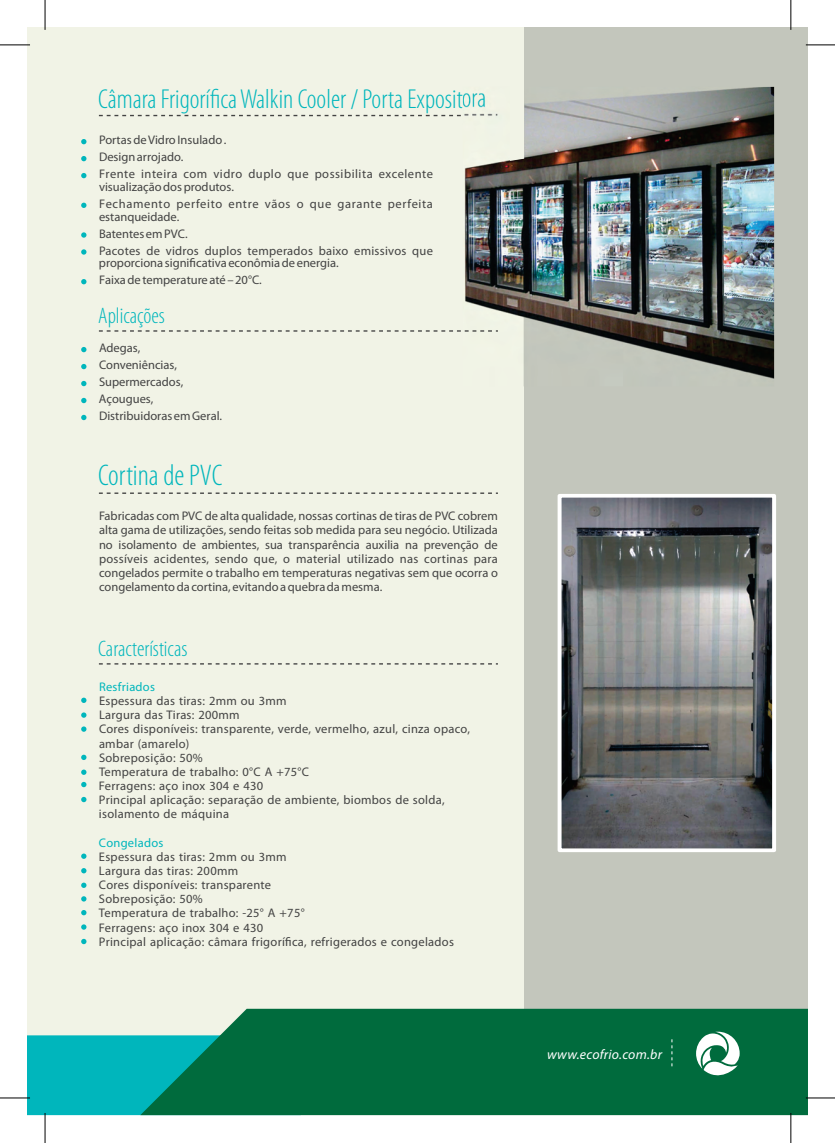
<style>
.page{position:relative;width:835px;height:1143px;background:#fff}
.page>*{position:absolute;margin:0;border:0;box-sizing:border-box;transform-origin:0 0}
.t1{font:300 condensed 30px "Myriad Pro";color:#00b6bc}
.t2{font:300 condensed 27.5px "Myriad Pro";color:#00b6bc}
.t3{font:300 condensed 22.5px "Myriad Pro";color:#00b6bc}
.t4{font:italic 13.75px "Myriad Pro";letter-spacing:.02em;color:#fff}
.t5{font:12.5px/14.1px "Myriad Pro";letter-spacing:.02em;color:#434343}
.t6{font:12.5px/17px "Myriad Pro";color:#434343}
.t7{font:12.5px/12.8px "Myriad Pro";letter-spacing:.05em;color:#434343}
.t8{font:12.5px "Myriad Pro";letter-spacing:.02em;color:#00b6bc}
</style>
<div class="page">
<div style="left:27px;top:27px;width:780px;height:1088px;background:#f1f3e6"></div>
<svg style="left:99px;top:115px;width:362px;height:1px"></svg>
<svg style="left:99px;top:492px;width:398px;height:2px"></svg>
<svg style="left:99px;top:663px;width:398px;height:1px"></svg>
<svg style="left:81px;top:139px;width:5px;height:5px"></svg>
<svg style="left:81px;top:156px;width:5px;height:5px"></svg>
<svg style="left:81px;top:203px;width:5px;height:5px"></svg>
<svg style="left:81px;top:232px;width:5px;height:6px"></svg>
<svg style="left:81px;top:249px;width:5px;height:6px"></svg>
<svg style="left:81px;top:279px;width:5px;height:5px"></svg>
<svg style="left:81px;top:697px;width:5px;height:6px"></svg>
<svg style="left:81px;top:712px;width:5px;height:5px"></svg>
<svg style="left:81px;top:726px;width:5px;height:5px"></svg>
<svg style="left:81px;top:769px;width:5px;height:5px"></svg>
<svg style="left:81px;top:754px;width:5px;height:6px"></svg>
<svg style="left:81px;top:781px;width:5px;height:6px"></svg>
<svg style="left:81px;top:796px;width:5px;height:6px"></svg>
<svg style="left:81px;top:853px;width:5px;height:5px"></svg>
<svg style="left:81px;top:868px;width:5px;height:5px"></svg>
<svg style="left:81px;top:882px;width:5px;height:5px"></svg>
<svg style="left:81px;top:896px;width:5px;height:5px"></svg>
<svg style="left:81px;top:910px;width:5px;height:5px"></svg>
<svg style="left:81px;top:924px;width:5px;height:5px"></svg>
<svg style="left:81px;top:938px;width:5px;height:6px"></svg>
<svg style="left:81px;top:173px;width:5px;height:5px"></svg>
<div style="left:524px;top:27px;width:283px;height:1088px;background:#c3c6bc"></div>
<div style="left:27px;top:1035px;width:113px;height:80px;background:#00b6bc"></div>
<svg style="left:140px;top:1008px;width:667px;height:107px;background:#0a744a"></svg>
<svg style="left:671px;top:1039px;width:1px;height:28px"></svg>
<svg style="left:695px;top:1031px;width:44px;height:51px;background:#7cb39b"></svg>
<img style="left:462px;top:87px;width:311px;height:299px">
<img style="left:562px;top:499px;width:208px;height:348px">
<div style="left:557px;top:494px;width:218px;height:358px;border:4px solid #fff"></div>
<svg style="left:81px;top:347px;width:5px;height:5px"></svg>
<svg style="left:81px;top:364px;width:5px;height:5px"></svg>
<svg style="left:81px;top:381px;width:5px;height:5px"></svg>
<svg style="left:81px;top:398px;width:5px;height:5px"></svg>
<svg style="left:81px;top:415px;width:5px;height:5px"></svg>
<svg style="left:99px;top:330px;width:398px;height:2px"></svg>
<hr style="left:0;top:1097px;width:30px;height:1px;background:#000">
<hr style="left:45px;top:1112px;width:1px;height:30px;background:#000">
<hr style="left:0;top:45px;width:30px;height:1px;background:#000">
<hr style="left:45px;top:0;width:1px;height:30px;background:#000">
<svg style="left:806px;top:45px;width:28px;height:1px"></svg>
<hr style="left:790px;top:0;width:1px;height:30px;background:#000">
<svg style="left:805px;top:1097px;width:29px;height:1px"></svg>
<hr style="left:790px;top:1112px;width:1px;height:30px;background:#000">
<h2 class="t2" style="left:98px;top:87px;width:390px">Câmara Frigorífica Walkin Cooler / Porta Expositora</h2>
<p class="t6" style="left:99px;top:133px;width:129px">Portas de Vidro Insulado .<br>Design arrojado.</p>
<p class="t5" style="left:99px;top:169px;width:335px;line-height:12.8px">Frente inteira com vidro duplo que possibilita excelente visualização dos produtos.</p>
<p class="t5" style="left:99px;top:226px;width:335px;line-height:17px">Batentes em PVC.<br>Pacotes de vidros duplos temperados baixo emissivos que</p>
<p class="t6" style="left:99px;top:256px;width:241px">proporciona significativa econômia de energia.</p>
<p class="t7" style="left:99px;top:198px;width:335px">Fechamento perfeito entre vãos o que garante perfeita estanqueidade.</p>
<p class="t6" style="left:99px;top:273px;width:164px">Faixa de temperature até – 20°C.</p>
<h3 class="t3" style="left:98px;top:306px;width:68px">Aplicações</h3>
<p class="t6" style="left:99px;top:340px;width:80px">Adegas,<br>Conveniências,</p>
<p class="t6" style="left:99px;top:374px;width:86px">Supermercados,</p>
<p class="t6" style="left:99px;top:391px;width:56px">Açougues,</p>
<p class="t6" style="left:99px;top:408px;width:124px">Distribuidoras em Geral.</p>
<h1 class="t1" style="left:98px;top:463px;width:126px">Cortina de PVC</h1>
<p class="t5" style="left:99px;top:510px;width:400px;text-align:justify">Fabricadas com PVC de alta qualidade, nossas cortinas de tiras de PVC cobrem alta gama de utilizações, sendo feitas sob medida para seu negócio. Utilizada no isolamento de ambientes, sua transparência auxilia na prevenção de possíveis acidentes, sendo que, o material utilizado nas cortinas para congelados permite o trabalho em temperaturas negativas sem que ocorra o congelamento da cortina, evitando a quebra da mesma.</p>
<h3 class="t3" style="left:98px;top:639px;width:91px">Características</h3>
<p class="t8" style="left:99px;top:681px;width:57px">Resfriados</p>
<p class="t5" style="left:99px;top:695px;width:372px">Espessura das tiras: 2mm ou 3mm<br>Largura das Tiras: 200mm<br>Cores disponíveis: transparente, verde, vermelho, azul, cinza opaco, ambar (amarelo)<br>Sobreposição: 50%<br>Temperatura de trabalho: 0°C A +75°C<br>Ferragens: aço inox 304 e 430<br>Principal aplicação: separação de ambiente, biombos de solda, isolamento de máquina</p>
<p class="t8" style="left:99px;top:837px;width:66px">Congelados</p>
<p class="t5" style="left:99px;top:850px;width:356px">Espessura das tiras: 2mm ou 3mm<br>Largura das tiras: 200mm<br>Cores disponíveis: transparente<br>Sobreposição: 50%<br>Temperatura de trabalho: -25° A +75°<br>Ferragens: aço inox 304 e 430<br>Principal aplicação: câmara frigorífica, refrigerados e congelados</p>
<p class="t4" style="left:546px;top:1048px;width:116px">www.ecofrio.com.br</p>
</div>
